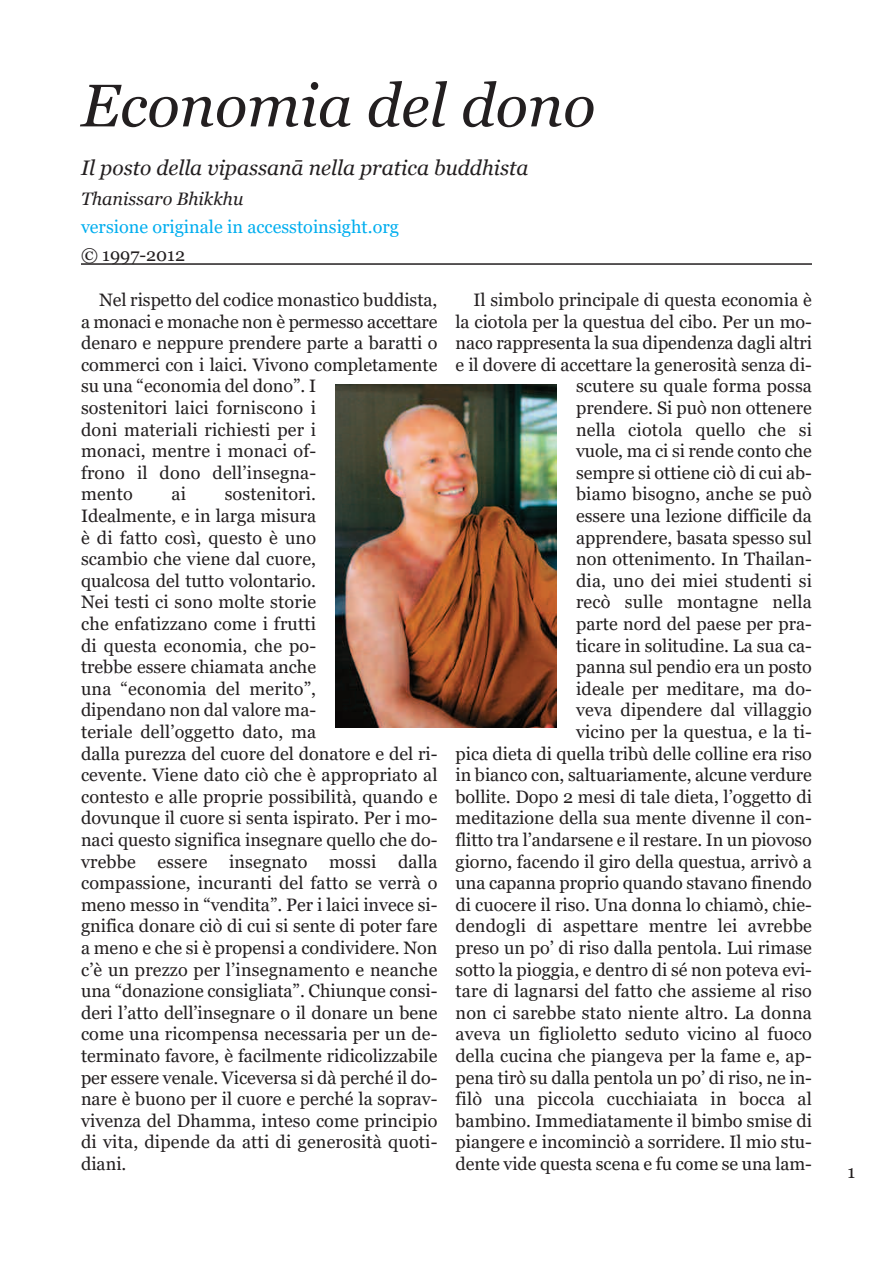
<style>
.page{position:relative;width:893px;height:1263px;background:#fff}
.page>*{position:absolute;margin:0;border:0;box-sizing:border-box;transform-origin:0 0}
.t1{font:italic 60px "Georgia";color:#231f20}
.t2{font:italic 21px "Georgia";color:#231f20}
.t3{font:18px/21.6px "Georgia";color:#231f20}
.t4{font:18px "Georgia";color:#00aeef}
.t5{font:italic 18px "Georgia";color:#231f20}
</style>
<div class="page">
<img style="left:335px;top:385px;width:222px;height:342px">
<hr style="left:81px;top:263px;width:731px;height:2px;background:#231f20">
<h1 class="t1" style="left:81px;top:71px;width:516px">Economia del dono</h1>
<p class="t2" style="left:81px;top:156px;width:449px">Il posto della vipassanā nella pratica buddhista</p>
<p class="t5" style="left:81px;top:188px;width:164px">Thanissaro Bhikkhu</p>
<p class="t4" style="left:81px;top:216px;width:319px">versione originale in accesstoinsight.org</p>
<p class="t3" style="left:81px;top:243px;width:106px">© 1997-2012</p>
<p class="t3" style="left:81px;top:289px;width:358px;text-indent:18px">Nel rispetto del codice monastico buddista, a monaci e monache non è permesso accettare denaro e neppure prendere parte a baratti o commerci con i laici. Vivono completamente su una “economia del dono”. I<br>sostenitori laici forniscono i<br>doni materiali richiesti per i<br>monaci, mentre i monaci of-<br>frono il dono dell’insegna-<br>mento</p>
<p class="t3" style="left:81px;top:483px;width:358px;text-indent:144px">sostenitori.<br>Idealmente, e in larga misura<br>è di fatto così, questo è uno<br>scambio che viene dal cuore,<br>qualcosa del tutto volontario.<br>Nei testi ci sono molte storie<br>che enfatizzano come i frutti<br>di questa economia, che po-<br>trebbe essere chiamata anche<br>una “economia del merito”,<br>dipendano non dal valore ma-<br>teriale dell’oggetto dato, ma<br>dalla purezza del cuore del donatore e del ri&shy;cevente. Viene dato ciò che è appropriato al contesto e alle proprie possibilità, quando e dovunque il cuore si senta ispirato. Per i mo&shy;naci questo significa insegnare quello che do&shy;vrebbe essere insegnato mossi dalla compassione, incuranti del fatto se verrà o meno messo in “vendita”. Per i laici invece si&shy;gnifica donare ciò di cui si sente di poter fare a meno e che si è propensi a condividere. Non c’è un prezzo per l’insegnamento e neanche una “donazione consigliata”. Chiunque consi&shy;deri l’atto dell’insegnare o il donare un bene come una ricompensa necessaria per un de&shy;terminato favore, è facilmente ridicolizzabile per essere venale. Viceversa si dà perché il do&shy;nare è buono per il cuore e perché la soprav&shy;vivenza del Dhamma, inteso come principio di vita, dipende da atti di generosità quoti&shy;diani.</p>
<p class="t3" style="left:171px;top:483px;width:16px">ai</p>
<p class="t3" style="left:455px;top:289px;width:358px;text-align:right">Il simbolo principale di questa economia è la ciotola per la questua del cibo. Per un mo&shy;naco rappresenta la sua dipendenza dagli altri e il dovere di accettare la generosità senza di&shy;scutere su quale forma possa<br>prendere. Si può non ottenere<br>nella ciotola quello che si<br>vuole, ma ci si rende conto che<br>sempre si ottiene ciò di cui ab-<br>biamo bisogno, anche se può<br>essere una lezione difficile da<br>apprendere, basata spesso sul<br>non ottenimento. In Thailan-<br>dia, uno dei miei studenti si<br>recò sulle montagne nella<br>parte nord del paese per pra-<br>ticare in solitudine. La sua ca-<br>panna sul pendio era un posto<br>ideale per meditare, ma do-<br>veva dipendere dal villaggio<br>vicino per la questua, e la ti-<br>pica dieta di quella tribù delle colline era riso in bianco con, saltuariamente, alcune verdure bollite. Dopo 2 mesi di tale dieta, l’oggetto di meditazione della sua mente divenne il con&shy;flitto tra l’andarsene e il restare. In un piovoso giorno, facendo il giro della questua, arrivò a una capanna proprio quando stavano finendo di cuocere il riso. Una donna lo chiamò, chie&shy;dendogli di aspettare mentre lei avrebbe preso un po’ di riso dalla pentola. Lui rimase sotto la pioggia, e dentro di sé non poteva evi&shy;tare di lagnarsi del fatto che assieme al riso non ci sarebbe stato niente altro. La donna aveva un figlioletto seduto vicino al fuoco della cucina che piangeva per la fame e, ap&shy;pena tirò su dalla pentola un po’ di riso, ne in&shy;filò una piccola cucchiaiata in bocca al bambino. Immediatamente il bimbo smise di piangere e incominciò a sorridere. Il mio stu&shy;dente vide questa scena e fu come se una lam-</p>
<p class="t3" style="left:848px;top:1161px;width:9px">1</p>
</div>
